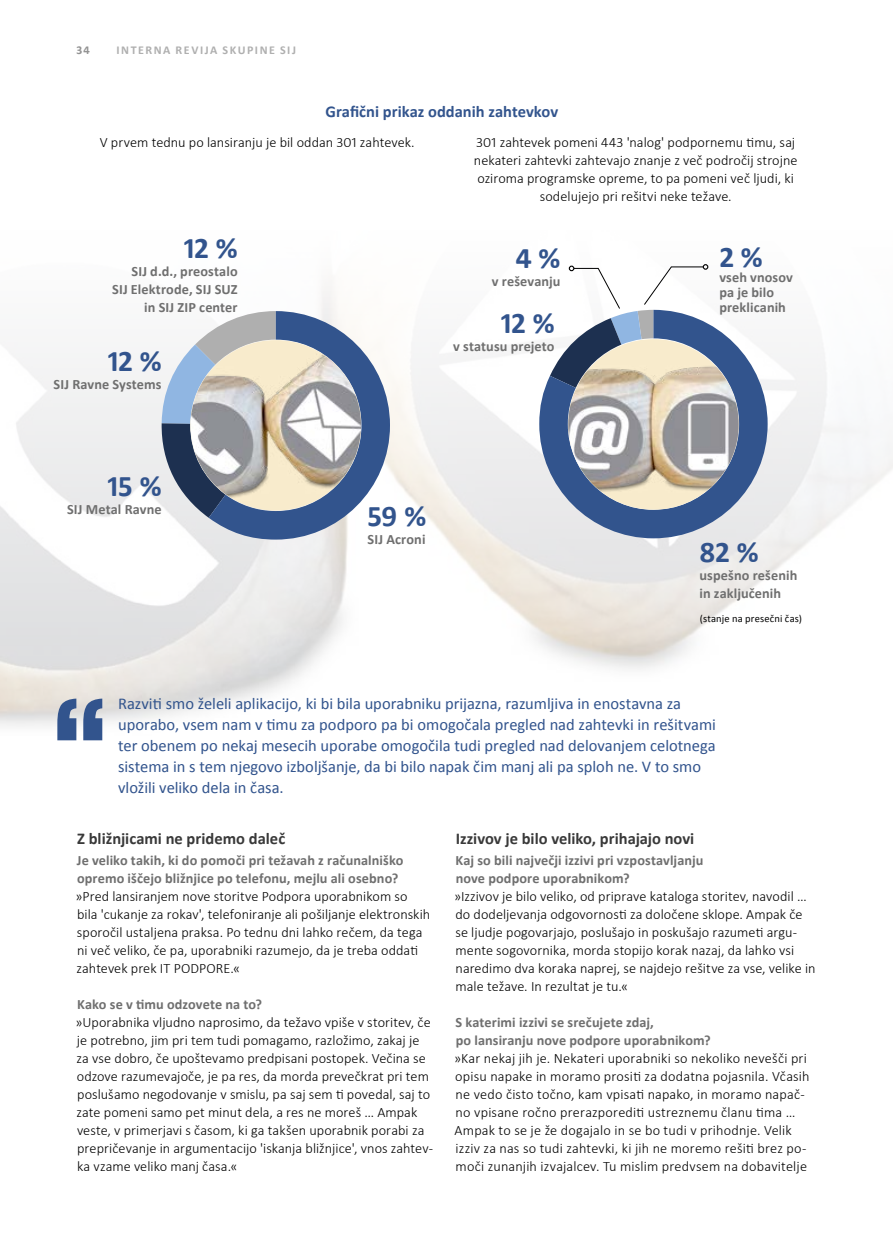
<style>
.page{position:relative;width:893px;height:1234px;background:#fff}
.page>*{position:absolute;margin:0;border:0;box-sizing:border-box;transform-origin:0 0}
.INDT_text{font:900 condensed 108px "Helvetica Neue LTW1 G";color:#32548d}
.INDT_text-2{font:700 30px "Calibri";letter-spacing:-.02em;color:#32548d}
.INDT_text-3{font:16.5px/21px "Calibri";color:#32548d}
.podnaslov1{font:700 16.5px "Calibri";color:#393939}
.podnaslov1-2{font:700 16.5px "Calibri";color:#32548d}
.NO_text{font:300 14.25px/18px "Calibri";letter-spacing:.005em;color:#000}
.q{font:700 14.25px/18px "Calibri";letter-spacing:.005em;color:#6f6f6f}
.INDT_text-4{font:700 14.25px/18px "Calibri";letter-spacing:.01em;color:#6f6f6f}
.t1{font:700 12px "Calibri";letter-spacing:.13em;color:#afafaf}
.t2{font:700 12px "Calibri";color:#939393}
.INDT_text-5{font:10.5px "Calibri";letter-spacing:.015em;color:#000}
</style>
<div class="page">
<svg style="left:162px;top:311px;width:228px;height:228px"></svg>
<svg style="left:539px;top:310px;width:229px;height:228px;fill:#32548d"></svg>
<svg style="left:550px;top:264px;width:158px;height:124px"></svg>
<img style="left:191px;top:340px;width:170px;height:170px;border-radius:85px">
<img style="left:568px;top:339px;width:171px;height:170px;border-radius:85px">
<p class="t2" style="left:77px;top:41px;width:15px">34</p>
<p class="t1" style="left:116px;top:41px;width:181px">INTERNA REVIJA SKUPINE SIJ</p>
<p class="podnaslov1-2" style="left:325px;top:100px;width:234px">Grafični prikaz oddanih zahtevkov</p>
<p class="NO_text" style="left:100px;top:133px;width:316px">V prvem tednu po lansiranju je bil oddan 301 zahtevek.</p>
<p class="INDT_text-2" style="left:184px;top:227px;width:55px">12 %</p>
<p class="INDT_text-4" style="left:112px;top:262px;width:127px;text-align:right">SIJ d.d., preostalo<br>SIJ Elektrode, SIJ SUZ in SIJ ZIP center</p>
<p class="INDT_text-2" style="left:108px;top:340px;width:55px">12 %</p>
<p class="INDT_text-4" style="left:54px;top:375px;width:110px">SIJ Ravne Systems</p>
<p class="NO_text" style="left:474px;top:133px;width:325px;text-align:center">301 zahtevek pomeni 443 'nalog' podpornemu timu, saj nekateri zahtevki zahtevajo znanje z več področij strojne oziroma programske opreme, to pa pomeni več ljudi, ki sodelujejo pri rešitvi neke težave.</p>
<p class="INDT_text-2" style="left:516px;top:236px;width:46px">4 %</p>
<p class="INDT_text-4" style="left:492px;top:271px;width:70px">v reševanju</p>
<p class="INDT_text-2" style="left:501px;top:301px;width:55px">12 %</p>
<p class="INDT_text-4" style="left:453px;top:336px;width:103px">v statusu prejeto</p>
<p class="INDT_text-2" style="left:719px;top:236px;width:45px">2 %</p>
<p class="INDT_text-4" style="left:719px;top:269px;width:75px;line-height:15px">vseh vnosov pa je bilo preklicanih</p>
<p class="INDT_text-2" style="left:108px;top:465px;width:55px">15 %</p>
<p class="INDT_text-4" style="left:67px;top:500px;width:96px">SIJ Metal Ravne</p>
<p class="INDT_text-2" style="left:368px;top:494px;width:60px">59 %</p>
<p class="INDT_text-4" style="left:368px;top:529px;width:59px">SIJ Acroni</p>
<p class="INDT_text-2" style="left:699px;top:531px;width:61px">82 %</p>
<p class="INDT_text-4" style="left:699px;top:565px;width:99px">uspešno rešenih in zaključenih</p>
<p class="INDT_text-5" style="left:700px;top:611px;width:104px">(stanje na presečni čas)</p>
<p class="INDT_text" style="left:53px;top:665px;width:56px">“</p>
<p class="INDT_text-3" style="left:118px;top:692px;width:599px">Razviti smo želeli aplikacijo, ki bi bila uporabniku prijazna, razumljiva in enostavna za uporabo, vsem nam v timu za podporo pa bi omogočala pregled nad zahtevki in rešitvami ter obenem po nekaj mesecih uporabe omogočila tudi pregled nad delovanjem celotnega sistema in s tem njegovo izboljšanje, da bi bilo napak čim manj ali pa sploh ne. V to smo</p>
<p class="INDT_text-3" style="left:118px;top:776px;width:167px">vložili veliko dela in časa.</p>
<p class="podnaslov1" style="left:77px;top:826px;width:210px">Z bližnjicami ne pridemo daleč</p>
<p class="q" style="left:77px;top:850px;width:328px">Je veliko takih, ki do pomoči pri težavah z računalniško opremo iščejo bližnjice po telefonu, mejlu ali osebno?</p>
<p class="NO_text" style="left:76px;top:886px;width:356px">»Pred lansiranjem nove storitve Podpora uporabnikom so bila 'cukanje za rokav', telefoniranje ali pošiljanje elektronskih sporočil ustaljena praksa. Po tednu dni lahko rečem, da tega ni več veliko, če pa, uporabniki razumejo, da je treba oddati zahtevek prek IT PODPORE.«</p>
<p class="q" style="left:77px;top:994px;width:186px">Kako se v timu odzovete na to?</p>
<p class="NO_text" style="left:76px;top:1012px;width:359px">»Uporabnika vljudno naprosimo, da težavo vpiše v storitev, če je potrebno, jim pri tem tudi pomagamo, razložimo, zakaj je za vse dobro, če upoštevamo predpisani postopek. Večina se odzove razumevajoče, je pa res, da morda prevečkrat pri tem poslušamo negodovanje v smislu, pa saj sem ti povedal, saj to zate pomeni samo pet minut dela, a res ne moreš … Ampak veste, v primerjavi s časom, ki ga takšen uporabnik porabi za prepričevanje in argumentacijo 'iskanja bližnjice', vnos zahtev&shy;ka vzame veliko manj časa.«</p>
<p class="podnaslov1" style="left:456px;top:826px;width:240px">Izzivov je bilo veliko, prihajajo novi</p>
<p class="q" style="left:456px;top:850px;width:249px">Kaj so bili največji izzivi pri vzpostavljanju nove podpore uporabnikom?</p>
<p class="NO_text" style="left:454px;top:886px;width:363px">»Izzivov je bilo veliko, od priprave kataloga storitev, navodil … do dodeljevanja odgovornosti za določene sklope. Ampak če se ljudje pogovarjajo, poslušajo in poskušajo razumeti argu&shy;mente sogovornika, morda stopijo korak nazaj, da lahko vsi naredimo dva koraka naprej, se najdejo rešitve za vse, velike in male težave. In rezultat je tu.«</p>
<p class="q" style="left:456px;top:1012px;width:257px">S katerimi izzivi se srečujete zdaj,<br>po lansiranju nove podpore uporabnikom?</p>
<p class="NO_text" style="left:454px;top:1048px;width:357px">»Kar nekaj jih je. Nekateri uporabniki so nekoliko nevešči pri opisu napake in moramo prositi za dodatna pojasnila. Včasih ne vedo čisto točno, kam vpisati napako, in moramo napač&shy;no vpisane ročno prerazporediti ustreznemu članu tima … Ampak to se je že dogajalo in se bo tudi v prihodnje. Velik izziv za nas so tudi zahtevki, ki jih ne moremo rešiti brez po&shy;moči zunanjih izvajalcev. Tu mislim predvsem na dobavitelje</p>
</div>
